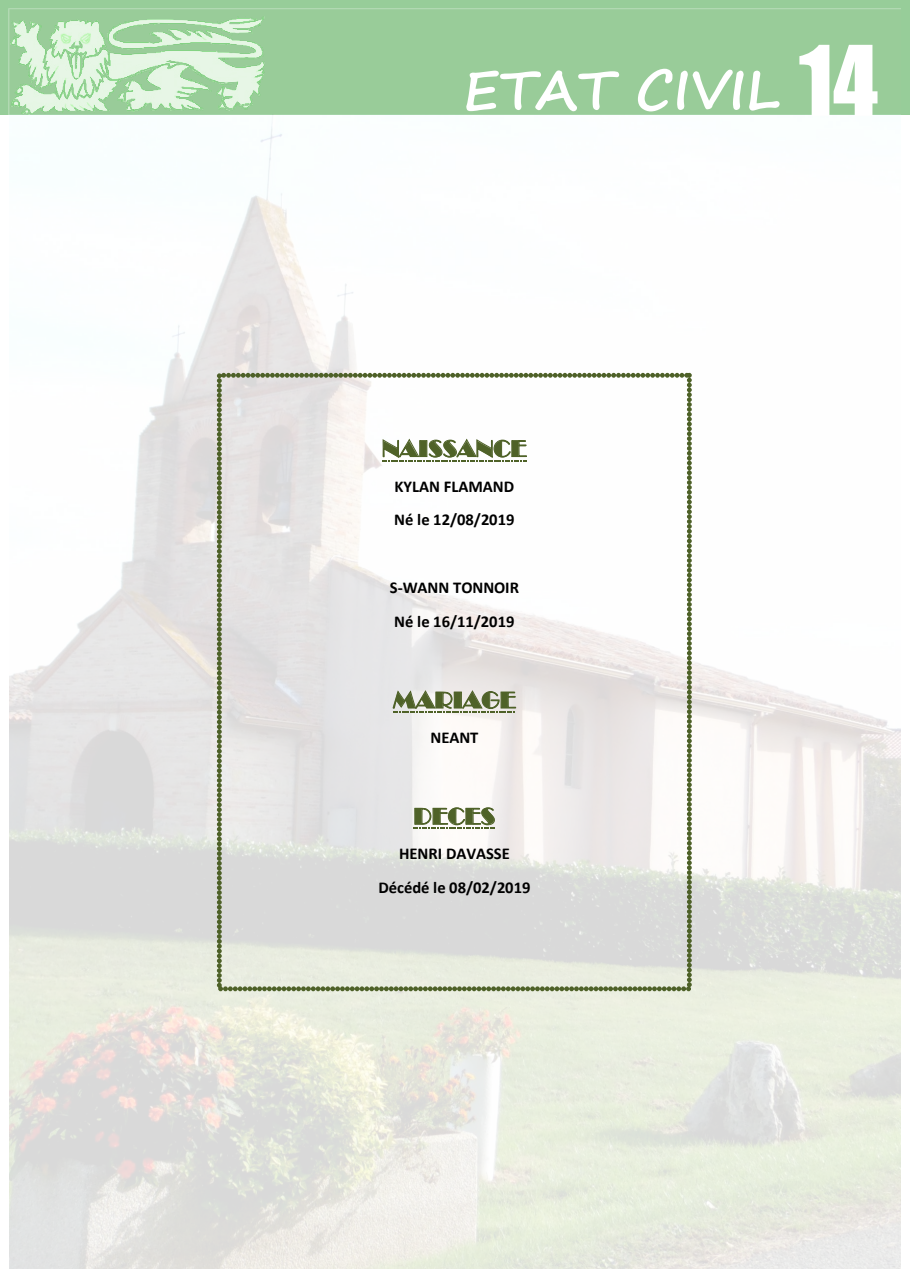
<style>
.page{position:relative;width:910px;height:1280px;background:#fff}
.page>*{position:absolute;margin:0;border:0;box-sizing:border-box;transform-origin:0 0}
.t1{font:700 54px "Segoe Print";color:#fff}
.t2{font:24px "Broadway";color:#4f6228}
.t3{font:700 16.5px/33.6px "Calibri";color:#000}
.s1{font-family:"Impact";font-weight:400;font-size:90px}
</style>
<div class="page">
<div style="left:0;top:0;width:910px;height:114px;background:#97cd99"></div>
<img style="left:9px;top:9px;width:892px;height:1259px">
<img style="left:10px;top:16px;width:255px;height:99px">
<svg style="left:217px;top:373px;width:475px;height:618px"></svg>
<svg style="left:382px;top:383px;width:145px;height:78px"></svg>
<svg style="left:393px;top:690px;width:123px;height:22px;background:#c6c9b9"></svg>
<svg style="left:414px;top:807px;width:81px;height:22px"></svg>
<h1 class="t1" style="left:463px;top:41px;width:417px">ETAT CIVIL <span class="s1">14</span></h1>
<h2 class="t2" style="left:382px;top:435px;width:146px">NAISSANCE</h2>
<p class="t3" style="left:394px;top:469px;width:122px">KYLAN FLAMAND<br>Né le 12/08/2019</p>
<p class="t3" style="left:390px;top:570px;width:131px">S-WANN TONNOIR<br>Né le 16/11/2019</p>
<h2 class="t2" style="left:393px;top:686px;width:124px">MARIAGE</h2>
<p class="t3" style="left:430px;top:720px;width:49px">NEANT</p>
<h2 class="t2" style="left:413px;top:802px;width:83px">DECES</h2>
<p class="t3" style="left:378px;top:837px;width:154px;text-align:center">HENRI DAVASSE<br>Décédé le 08/02/2019</p>
</div>
